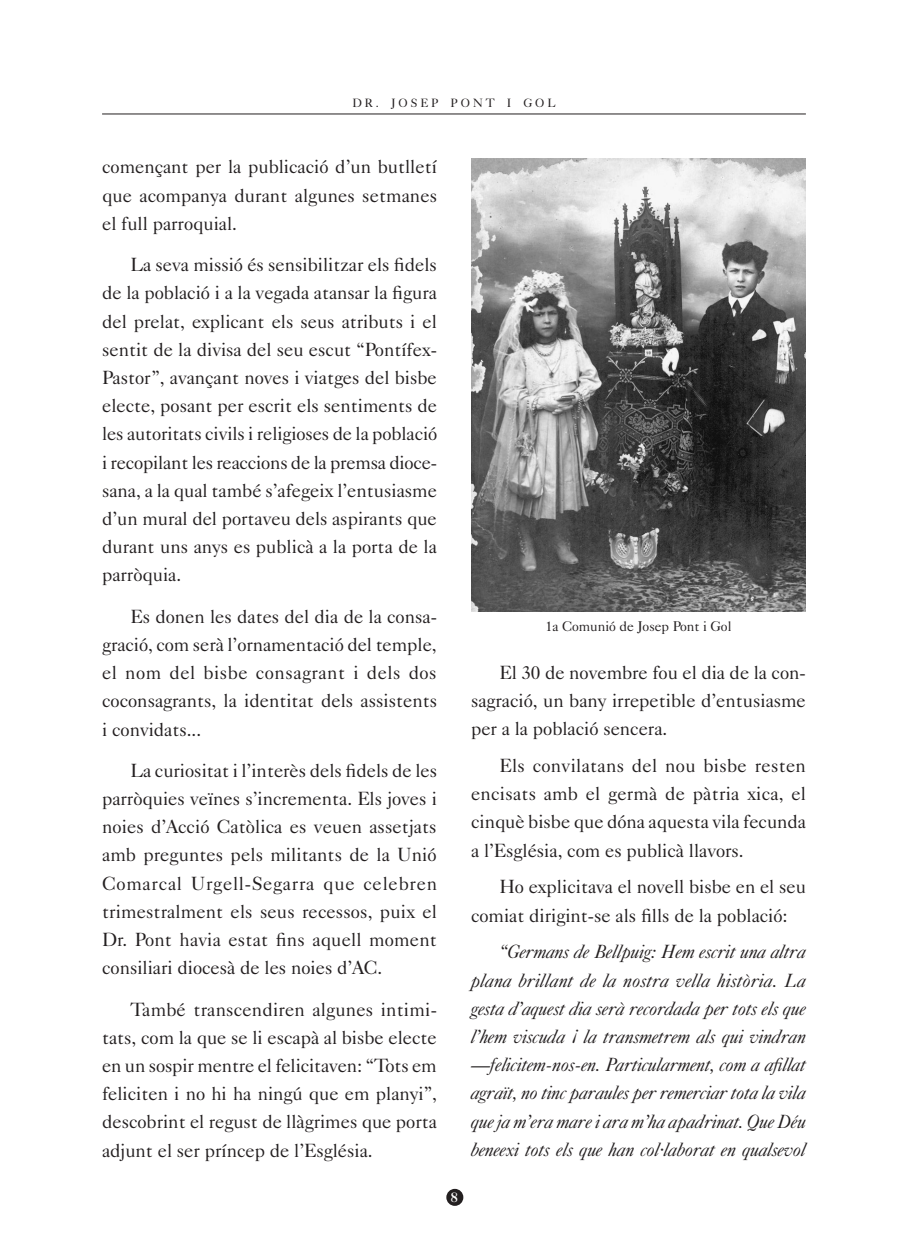
<style>
.page{position:relative;width:908px;height:1248px;background:#fff}
.page>*{position:absolute;margin:0;border:0;box-sizing:border-box;transform-origin:0 0}
.t1{font:19px/28.2px "Caslon 540 BT";color:#231f20;text-align:justify}
.t2{font:italic 19px/28.2px "Caslon 540 BT";color:#231f20;text-align:justify}
.t3{font:14px "Caslon 540 BT";color:#231f20}
.t4{font:700 13px "Caslon BT";color:#fff}
.t5{font:12px "Caslon 540 BT";color:#231f20}
</style>
<div class="page">
<hr style="left:102px;top:113px;width:703px;height:1px;background:#231f20">
<div style="left:447px;top:1189px;width:15px;height:15px;background:#231f20;border-radius:50%"></div>
<div style="left:446px;top:1188px;width:17px;height:17px;border:2px solid #231f20;border-radius:50%"></div>
<img style="left:471px;top:159px;width:334px;height:452px">
<p class="t5" style="left:352px;top:96px;width:204px">D R . J O S E P P O N T I G O L</p>
<p class="t1" style="left:102px;top:152px;width:336px">començant per la publicació d’un butlletí que acompanya durant algunes setmanes el full parroquial.</p>
<p class="t1" style="left:102px;top:250px;width:336px;text-indent:28px">La seva missió és sensibilitzar els fidels de la població i a la vegada atansar la figura del prelat, explicant els seus atributs i el sentit de la divisa del seu escut “Pontífex-Pastor”, avançant noves i viatges del bisbe electe, posant per escrit els sentiments de les autoritats civils i religioses de la població i recopilant les reaccions de la premsa dioce&shy;sana, a la qual també s’afegeix l’entusiasme d’un mural del portaveu dels aspirants que durant uns anys es publicà a la porta de la parròquia.</p>
<p class="t1" style="left:102px;top:601px;width:336px;text-indent:28px">Es donen les dates del dia de la consa&shy;gració, com serà l’ornamentació del temple, el nom del bisbe consagrant i dels dos coconsagrants, la identitat dels assistents i convidats...</p>
<p class="t1" style="left:102px;top:755px;width:336px;text-indent:28px">La curiositat i l’interès dels fidels de les parròquies veïnes s’incrementa. Els joves i noies d’Acció Catòlica es veuen assetjats amb preguntes pels militants de la Unió Comarcal Urgell-Segarra que celebren trimestralment els seus recessos, puix el Dr. Pont havia estat fins aquell moment consiliari diocesà de les noies d’AC.</p>
<p class="t1" style="left:102px;top:994px;width:336px;text-indent:28px">També transcendiren algunes intimi&shy;tats, com la que se li escapà al bisbe electe en un sospir mentre el felicitaven: “Tots em feliciten i no hi ha ningú que em planyi”, descobrint el regust de llàgrimes que porta adjunt el ser príncep de l’Església.</p>
<p class="t3" style="left:545px;top:618px;width:187px">1a Comunió de Josep Pont i Gol</p>
<p class="t1" style="left:471px;top:657px;width:336px;text-indent:28px">El 30 de novembre fou el dia de la con&shy;sagració, un bany irrepetible d’entusiasme per a la població sencera.</p>
<p class="t1" style="left:471px;top:751px;width:336px;text-indent:28px">Els convilatans del nou bisbe resten encisats amb el germà de pàtria xica, el cinquè bisbe que dóna aquesta vila fecunda a l’Església, com es publicà llavors.</p>
<p class="t1" style="left:471px;top:872px;width:336px;text-indent:28px">Ho explicitava el novell bisbe en el seu comiat dirigint-se als fills de la població:</p>
<p class="t2" style="left:471px;top:937px;width:336px;text-indent:28px">“Germans de Bellpuig: Hem escrit una altra plana brillant de la nostra vella història. La gesta d’aquest dia serà recordada per tots els que l’hem viscuda ¡ la transmetrem als qui vindran —felicitem-nos-en. Particularment, com a afillat agraït, no tinc paraules per remerciar tota la vila que ja m’era mare i ara m’ha apadrinat. Que Déu beneexi tots els que han col·laborat en qualsevol</p>
<p class="t4" style="left:450px;top:1188px;width:9px">8</p>
</div>
